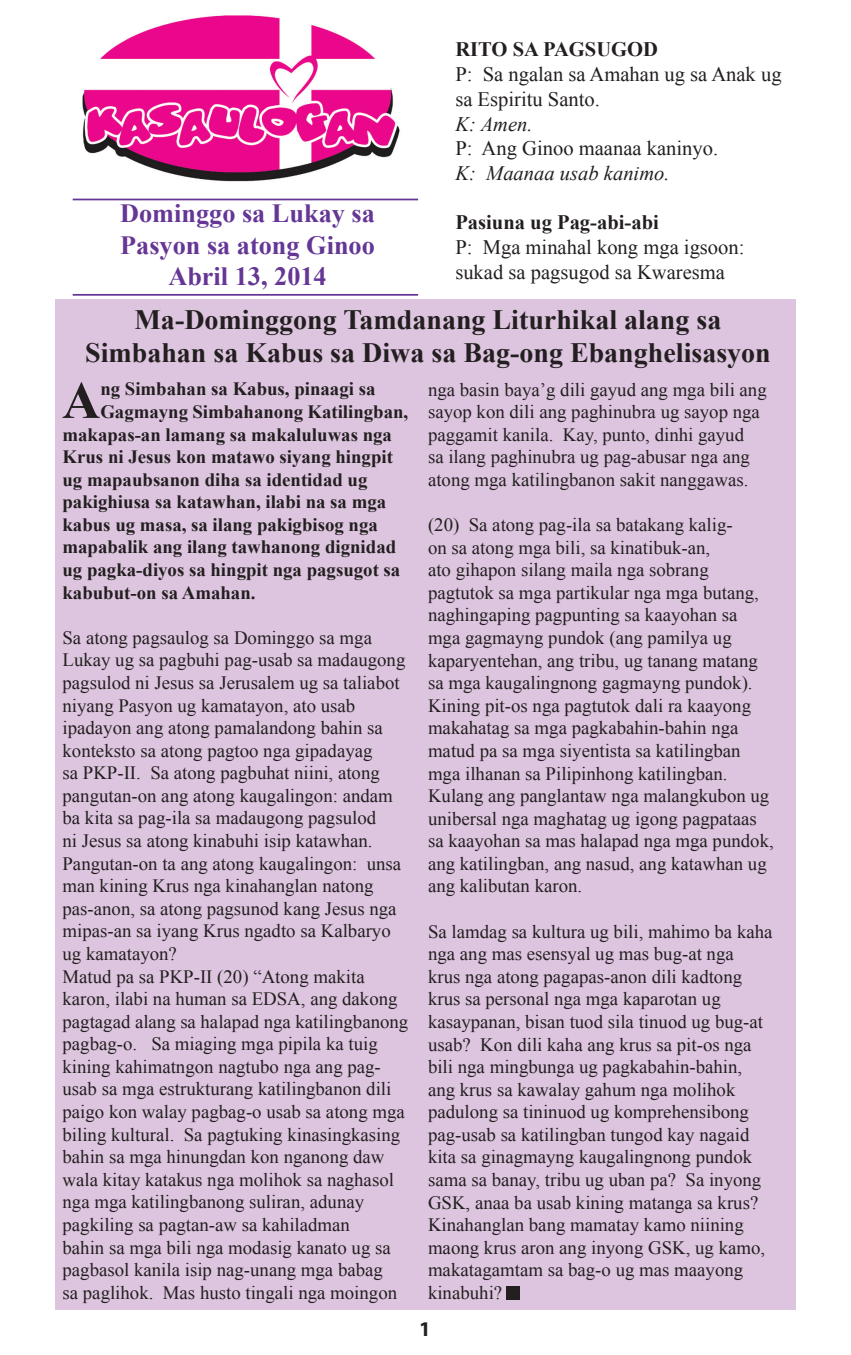
<style>
.page{position:relative;width:851px;height:1355px;background:#fff}
.page>*{position:absolute;margin:0;border:0;box-sizing:border-box;transform-origin:0 0}
.t1{font:700 52.85px "Times New Roman";color:#231f20}
.t2{font:700 28px/33.6px "Times New Roman";color:#231f20;text-align:center}
.t3{font:700 26.25px/31.5px "Times New Roman";color:#653695;text-align:center}
.t4{font:700 21px "Myriad Pro";color:#231f20}
.t5{font:20.65px/24.7px "Times New Roman";color:#231f20}
.t6{font:700 20.65px "Times New Roman";color:#231f20}
.t7{font:italic 20.65px "Times New Roman";color:#231f20}
.t8{font:18.9px/22.6px "Times New Roman";color:#231f20}
.t9{font:700 18.9px "Times New Roman";color:#231f20}
</style>
<div class="page">
<div style="left:55px;top:300px;width:740px;height:1010px;background:#ddc5df"></div>
<hr style="left:73px;top:294px;width:345px;height:2px;background:#653695">
<hr style="left:73px;top:199px;width:345px;height:1px;background:#653695">
<div style="left:506px;top:1285px;width:14px;height:14px;background:#231f20"></div>
<img style="left:82px;top:15px;width:318px;height:167px">
<h3 class="t3" style="left:120px;top:197px;width:256px">Dominggo sa Lukay sa<br>Pasyon sa atong Ginoo<br>Abril 13, 2014</h3>
<p class="t6" style="left:455px;top:35px;width:204px">RITO SA PAGSUGOD</p>
<p class="t5" style="left:455px;top:61px;width:328px">P: Sa ngalan sa Amahan ug sa Anak ug sa Espiritu Santo.</p>
<p class="t7" style="left:455px;top:109px;width:79px">K: Amen.</p>
<p class="t5" style="left:455px;top:135px;width:264px">P: Ang Ginoo maanaa kaninyo.</p>
<p class="t7" style="left:455px;top:159px;width:216px">K: Maanaa usab kanimo.</p>
<p class="t6" style="left:455px;top:207px;width:205px">Pasiuna ug Pag-abi-abi</p>
<p class="t5" style="left:455px;top:234px;width:291px">P: Mga minahal kong mga igsoon: sukad sa pagsugod sa Kwaresma</p>
<h2 class="t2" style="left:85px;top:301px;width:687px">Ma-Dominggong Tamdanang Liturhikal alang sa<br>Simbahan sa Kabus sa Diwa sa Bag-ong Ebanghelisasyon</h2>
<h1 class="t1" style="left:62px;top:362px;width:40px">A</h1>
<p class="t9" style="left:100px;top:375px;width:276px">ng Simbahan sa Kabus, pinaagi sa</p>
<p class="t9" style="left:100px;top:398px;width:309px">Gagmayng Simbahanong Katilingban,</p>
<p class="t9" style="left:62px;top:420px;width:331px">makapas-an lamang sa makaluluwas nga</p>
<p class="t9" style="left:62px;top:443px;width:332px">Krus ni Jesus kon matawo siyang hingpit</p>
<p class="t9" style="left:62px;top:466px;width:306px">ug mapaubsanon diha sa identidad ug</p>
<p class="t9" style="left:62px;top:488px;width:325px">pakighiusa sa katawhan, ilabi na sa mga</p>
<p class="t9" style="left:62px;top:511px;width:317px">kabus ug masa, sa ilang pakigbisog nga</p>
<p class="t9" style="left:62px;top:533px;width:335px">mapabalik ang ilang tawhanong dignidad</p>
<p class="t9" style="left:62px;top:556px;width:339px">ug pagka-diyos sa hingpit nga pagsugot sa</p>
<p class="t9" style="left:62px;top:578px;width:194px">kabubut-on sa Amahan.</p>
<p class="t8" style="left:62px;top:625px;width:347px">Sa atong pagsaulog sa Dominggo sa mga Lukay ug sa pagbuhi pag-usab sa madaugong pagsulod ni Jesus sa Jerusalem ug sa taliabot niyang Pasyon ug kamatayon, ato usab ipadayon ang atong pamalandong bahin sa konteksto sa atong pagtoo nga gipadayag<br>sa PKP-II. Sa atong pagbuhat niini, atong pangutan-on ang atong kaugalingon: andam ba kita sa pag-ila sa madaugong pagsulod<br>ni Jesus sa atong kinabuhi isip katawhan.<br>Pangutan-on ta ang atong kaugalingon: unsa man kining Krus nga kinahanglan natong pas-anon, sa atong pagsunod kang Jesus nga mipas-an sa iyang Krus ngadto sa Kalbaryo ug kamatayon?<br>Matud pa sa PKP-II (20) “Atong makita karon, ilabi na human sa EDSA, ang dakong pagtagad alang sa halapad nga katilingbanong pagbag-o. Sa miaging mga pipila ka tuig kining kahimatngon nagtubo nga ang pag&shy;usab sa mga estrukturang katilingbanon dili paigo kon walay pagbag-o usab sa atong mga biling kultural. Sa pagtuking kinasingkasing bahin sa mga hinungdan kon nganong daw wala kitay katakus nga molihok sa naghasol nga mga katilingbanong suliran, adunay pagkiling sa pagtan-aw sa kahiladman<br>bahin sa mga bili nga modasig kanato ug sa pagbasol kanila isip nag-unang mga babag<br>sa paglihok. Mas husto tingali nga moingon</p>
<p class="t8" style="left:428px;top:377px;width:340px">nga basin baya’g dili gayud ang mga bili ang sayop kon dili ang paghinubra ug sayop nga paggamit kanila. Kay, punto, dinhi gayud<br>sa ilang paghinubra ug pag-abusar nga ang atong mga katilingbanon sakit nanggawas.</p>
<p class="t8" style="left:428px;top:513px;width:347px">(20) Sa atong pag-ila sa batakang kalig-<br>on sa atong mga bili, sa kinatibuk-an,<br>ato gihapon silang maila nga sobrang pagtutok sa mga partikular nga mga butang, naghingaping pagpunting sa kaayohan sa mga gagmayng pundok (ang pamilya ug kaparyentehan, ang tribu, ug tanang matang sa mga kaugalingnong gagmayng pundok).<br>Kining pit-os nga pagtutok dali ra kaayong makahatag sa mga pagkabahin-bahin nga matud pa sa mga siyentista sa katilingban mga ilhanan sa Pilipinhong katilingban.<br>Kulang ang panglantaw nga malangkubon ug unibersal nga maghatag ug igong pagpataas sa kaayohan sa mas halapad nga mga pundok, ang katilingban, ang nasud, ang katawhan ug ang kalibutan karon.</p>
<p class="t8" style="left:428px;top:919px;width:346px">Sa lamdag sa kultura ug bili, mahimo ba kaha nga ang mas esensyal ug mas bug-at nga<br>krus nga atong pagapas-anon dili kadtong krus sa personal nga mga kaparotan ug kasaypanan, bisan tuod sila tinuod ug bug-at usab? Kon dili kaha ang krus sa pit-os nga bili nga mingbunga ug pagkabahin-bahin, ang krus sa kawalay gahum nga molihok padulong sa tininuod ug komprehensibong pag-usab sa katilingban tungod kay nagaid kita sa ginagmayng kaugalingnong pundok sama sa banay, tribu ug uban pa? Sa inyong GSK, anaa ba usab kining matanga sa krus?<br>Kinahanglan bang mamatay kamo niining maong krus aron ang inyong GSK, ug kamo, makatagamtam sa bag-o ug mas maayong kinabuhi?</p>
<p class="t4" style="left:419px;top:1315px;width:13px">1</p>
</div>
